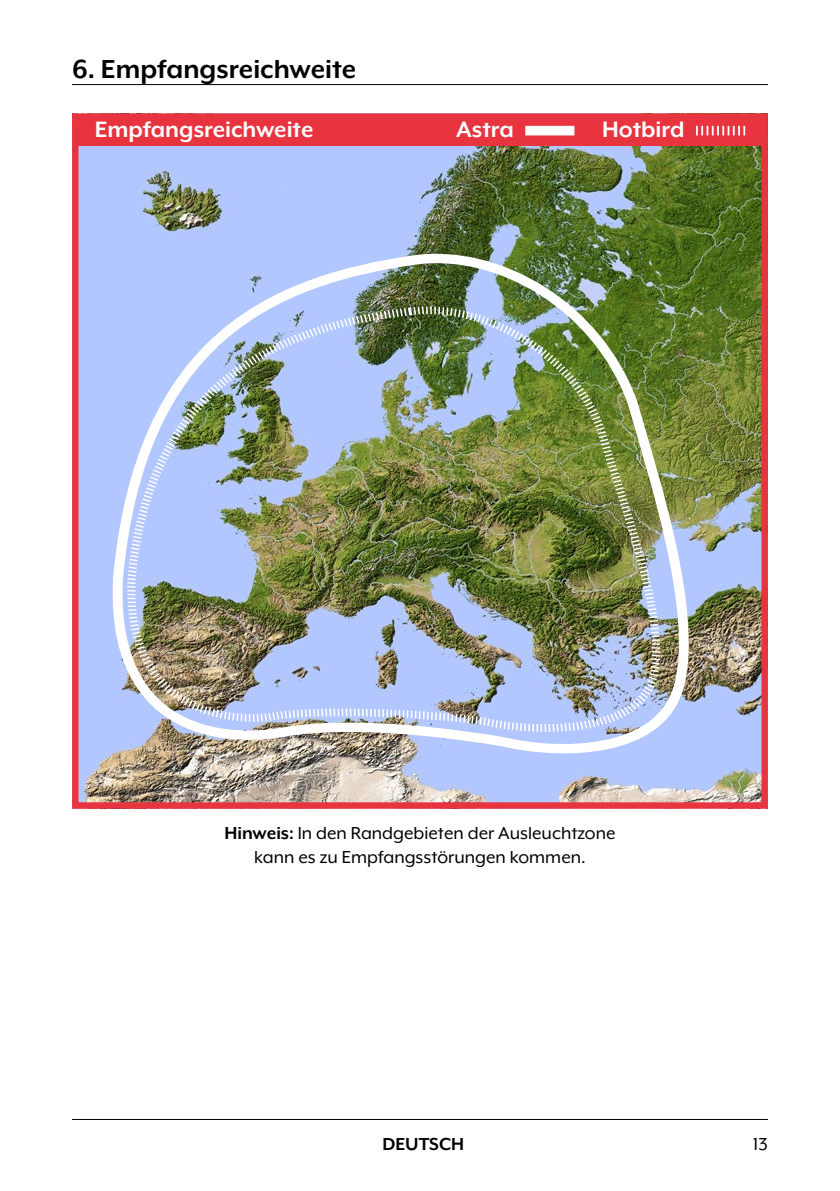
<style>
.page{position:relative;width:840px;height:1191px;background:#fff}
.page>*{position:absolute;margin:0;border:0;box-sizing:border-box;transform-origin:0 0}
.t1{font:700 30px "Mr Eaves XL Mod OT";color:#000}
.t2{font:700 25.6px "Mr Eaves XL Mod OT";color:#fff}
.t3{font:20px/24px "Mr Eaves XL Mod OT";color:#000;text-align:center}
.t4{font:700 20px "Mr Eaves XL Mod OT";color:#000}
.s1{font-weight:700}
</style>
<div class="page">
<hr style="left:72px;top:84px;width:695px;height:1px;background:#000">
<hr style="left:72px;top:1119px;width:695px;height:1px;background:#000">
<img style="left:79px;top:146px;width:681px;height:20px">
<img style="left:72px;top:166px;width:696px;height:643px">
<div style="left:75px;top:116px;width:689px;height:30px;background:#e7343f"></div>
<div style="left:525px;top:126px;width:49px;height:9px;background:#fff"></div>
<svg style="left:696px;top:126px;width:48px;height:9px"></svg>
<img style="left:72px;top:238px;width:663px;height:571px">
<h1 class="t1" style="left:72px;top:54px;width:286px">6. Empfangsreichweite</h1>
<p class="t2" style="left:95px;top:117px;width:220px">Empfangsreichweite</p>
<p class="t2" style="left:456px;top:117px;width:59px">Astra</p>
<p class="t2" style="left:601px;top:117px;width:84px">Hotbird</p>
<p class="t3" style="left:224px;top:821px;width:392px"><span class="s1">Hinweis:</span> In den Randgebieten der Ausleuchtzone kann es zu Empfangsstörungen kommen.</p>
<p class="t4" style="left:382px;top:1134px;width:83px">DEUTSCH</p>
<p class="t3" style="left:752px;top:1132px;width:16px">13</p>
</div>
